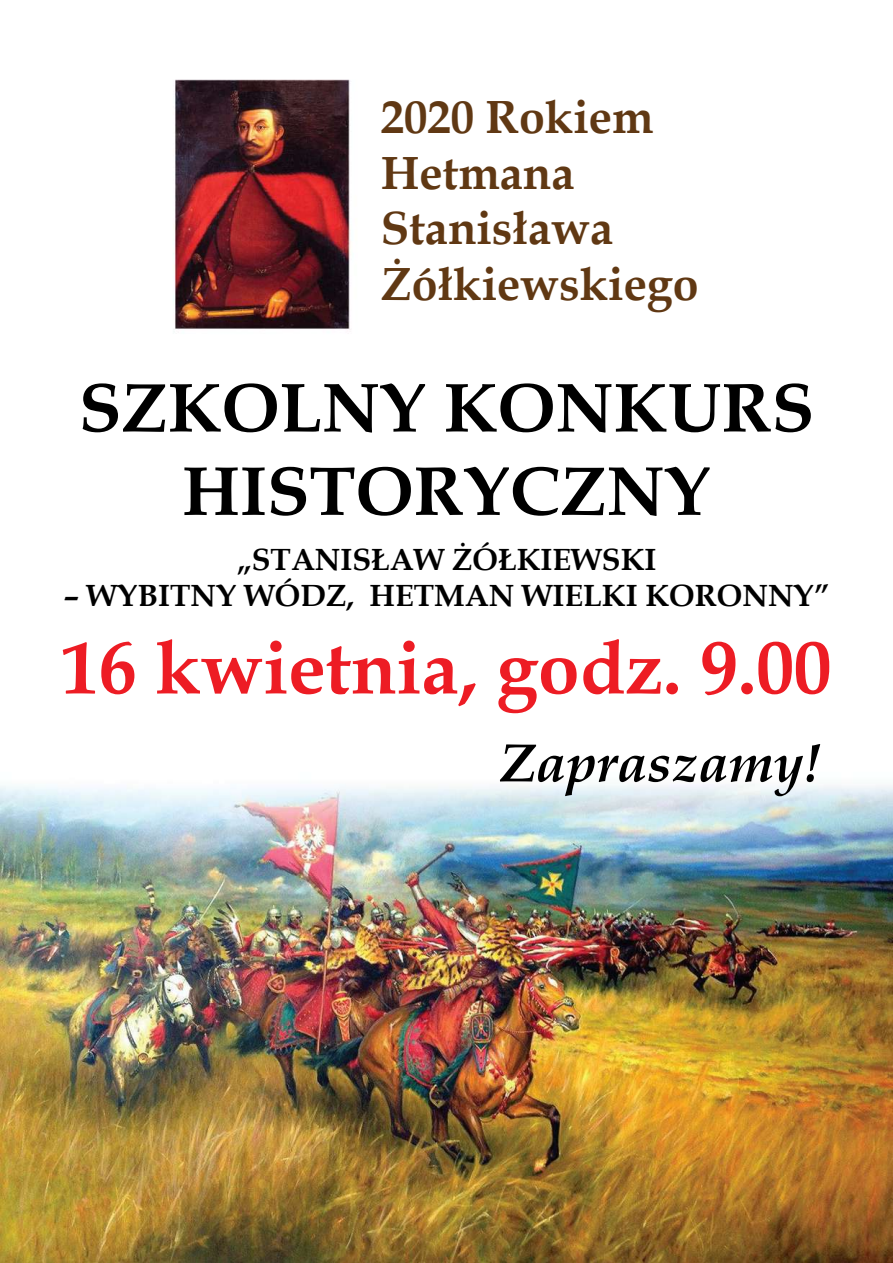
<style>
.page{position:relative;width:893px;height:1263px;background:#fff}
.page>*{position:absolute;margin:0;border:0;box-sizing:border-box;transform-origin:0 0}
.t1{font:700 74.85px "Book Antiqua";color:#ed1c24}
.t2{font:700 69.45px/83.4px "Book Antiqua";color:#000;text-align:center}
.t3{font:italic 700 54.15px "Book Antiqua";color:#000}
.t4{font:700 46.5px/55.8px "Book Antiqua";color:#603813}
.t5{font:700 30.6px "Book Antiqua";color:#000}
</style>
<div class="page">
<img style="left:0;top:79px;width:893px;height:1184px">
<h3 class="t4" style="left:381px;top:89px;width:319px">2020 Rokiem<br>Hetmana<br>Stanisława<br>Żółkiewskiego</h3>
<h2 class="t2" style="left:79px;top:366px;width:737px">SZKOLNY KONKURS<br>HISTORYCZNY</h2>
<p class="t5" style="left:237px;top:538px;width:421px">„STANISŁAW ŻÓŁKIEWSKI</p>
<p class="t5" style="left:64px;top:575px;width:767px">– WYBITNY WÓDZ, HETMAN WIELKI KORONNY”</p>
<h1 class="t1" style="left:62px;top:617px;width:771px">16 kwietnia, godz. 9.00</h1>
<h3 class="t3" style="left:500px;top:725px;width:324px">Zapraszamy!</h3>
</div>
